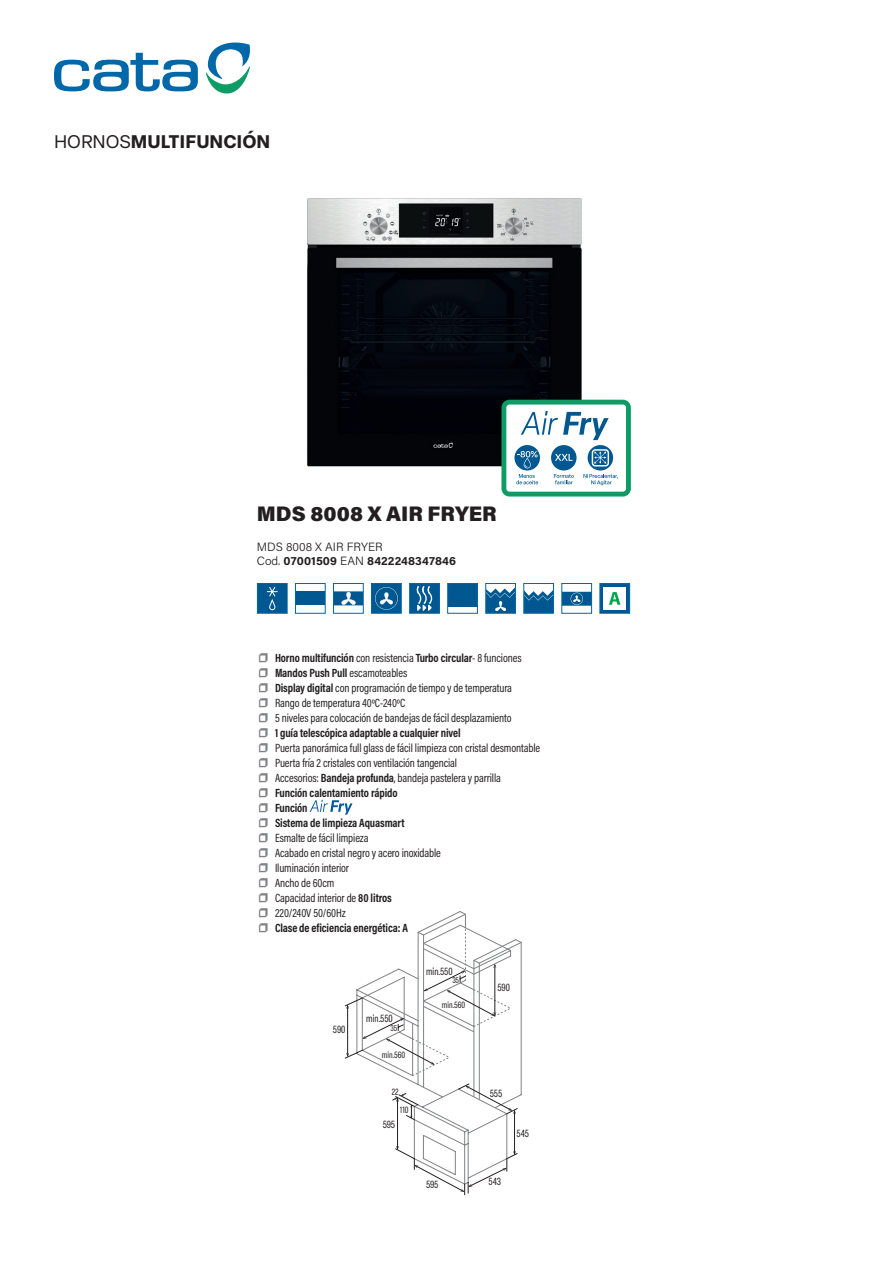
<style>
.page{position:relative;width:893px;height:1263px;background:#fff}
.page>*{position:absolute;margin:0;border:0;box-sizing:border-box;transform-origin:0 0}
.t1{font:900 21px "Acumin Pro";color:#231f20}
.t2{font:700 18px "Elza Text";color:#231f20}
.t3{font:12px/15px "Acumin Pro Cond";letter-spacing:-.01em;color:#231f20;scale:.96 1}
.t4{font:300 12px/14px "Acumin Pro";color:#231f20}
.t5{font:condensed 10.2px "Elza";letter-spacing:-.01em;color:#231f20}
.t6{font:condensed 8.85px "Elza";color:#231f20}
.t7{font:condensed 8.25px "Elza";color:#231f20}
.s1{font-weight:400}
.s2{font-weight:700}
.s3{font-family:"Acumin Pro Wide";font-size:21px;color:#808285}
</style>
<div class="page">
<svg style="left:206px;top:42px;width:44px;height:52px"></svg>
<svg style="left:54px;top:53px;width:144px;height:38px"></svg>
<svg style="left:344px;top:911px;width:178px;height:284px"></svg>
<img style="left:307px;top:198px;width:318px;height:269px">
<svg style="left:259px;top:585px;width:27px;height:27px"></svg>
<div style="left:257px;top:583px;width:31px;height:31px;border:1px solid #0068a9"></div>
<svg style="left:449px;top:585px;width:27px;height:22px"></svg>
<div style="left:447px;top:583px;width:31px;height:31px;border:1px solid #0068a9"></div>
<svg style="left:297px;top:591px;width:27px;height:14px"></svg>
<div style="left:295px;top:583px;width:31px;height:31px;border:1px solid #0068a9"></div>
<svg style="left:487px;top:588px;width:27px;height:24px"></svg>
<div style="left:485px;top:583px;width:31px;height:31px;border:1px solid #0068a9"></div>
<svg style="left:335px;top:591px;width:27px;height:15px"></svg>
<div style="left:333px;top:583px;width:31px;height:31px;border:1px solid #0068a9"></div>
<svg style="left:525px;top:591px;width:27px;height:21px"></svg>
<div style="left:523px;top:583px;width:31px;height:31px;border:1px solid #0068a9"></div>
<svg style="left:373px;top:585px;width:27px;height:27px"></svg>
<div style="left:371px;top:583px;width:31px;height:31px;border:1px solid #0068a9"></div>
<svg style="left:563px;top:591px;width:27px;height:15px"></svg>
<div style="left:561px;top:583px;width:31px;height:31px;border:1px solid #0068a9"></div>
<svg style="left:411px;top:585px;width:27px;height:27px"></svg>
<div style="left:409px;top:583px;width:31px;height:31px;border:1px solid #0068a9"></div>
<svg style="left:601px;top:585px;width:27px;height:27px"></svg>
<div style="left:599px;top:583px;width:31px;height:31px;border:1px solid #0068a9"></div>
<svg style="left:310px;top:800px;width:43px;height:14px"></svg>
<svg style="left:501px;top:400px;width:130px;height:96px"></svg>
<h2 class="t2" style="left:54px;top:128px;width:218px"><span class="s1">HORNOS</span>MULTIFUNCIÓN</h2>
<h1 class="t1" style="left:257px;top:499px;width:241px">MDS 8008 X AIR FRYER</h1>
<p class="t4" style="left:257px;top:539px;width:201px">MDS 8008 X AIR FRYER<br>Cod. <span class="s2">07001509</span> EAN <span class="s2">8422248347846</span></p>
<p class="t3" style="left:258px;top:650px;width:295px"><span class="s3">❒</span> <span class="s2">Horno multifunción</span> con resistencia <span class="s2">Turbo circular</span>- 8 funciones<br><span class="s3">❒</span> <span class="s2">Mandos Push Pull</span> escamoteables<br><span class="s3">❒</span> <span class="s2">Display digital</span> con programación de tiempo y de temperatura<br><span class="s3">❒</span> Rango de temperatura 40ºC-240ºC<br><span class="s3">❒</span> 5 niveles para colocación de bandejas de fácil desplazamiento<br><span class="s3">❒</span> <span class="s2">1 guía telescópica adaptable a cualquier nivel<br></span><span class="s3">❒</span> Puerta panorámica full glass de fácil limpieza con cristal desmontable <span class="s3">❒</span> Puerta fría 2 cristales con ventilación tangencial<br><span class="s3">❒</span> Accesorios: <span class="s2">Bandeja profunda</span>, bandeja pastelera y parrilla<br><span class="s3">❒</span> <span class="s2">Función calentamiento rápido<br></span><span class="s3">❒</span> <span class="s2">Función<br></span><span class="s3">❒</span> <span class="s2">Sistema de limpieza Aquasmart<br></span><span class="s3">❒</span> Esmalte de fácil limpieza<br><span class="s3">❒</span> Acabado en cristal negro y acero inoxidable<br><span class="s3">❒</span> Iluminación interior<br><span class="s3">❒</span> Ancho de 60cm<br><span class="s3">❒</span> Capacidad interior de <span class="s2">80 litros<br></span><span class="s3">❒</span> 220/240V 50/60Hz<br><span class="s3">❒</span> <span class="s2">Clase de eficiencia energética: A</span></p>
<p class="t5" style="left:333px;top:1023px;width:14px">590</p>
<p class="t5" style="left:366px;top:1012px;width:28px">min.550</p>
<p class="t7" style="left:391px;top:1023px;width:8px">35</p>
<p class="t6" style="left:382px;top:1049px;width:25px">min.560</p>
<p class="t6" style="left:392px;top:1086px;width:8px">22</p>
<p class="t6" style="left:400px;top:1104px;width:10px">110</p>
<p class="t5" style="left:383px;top:1117px;width:14px">595</p>
<p class="t5" style="left:426px;top:964px;width:28px">min.550</p>
<p class="t7" style="left:452px;top:974px;width:8px">35</p>
<p class="t6" style="left:442px;top:999px;width:25px">min.560</p>
<p class="t5" style="left:497px;top:981px;width:14px">590</p>
<p class="t5" style="left:490px;top:1087px;width:14px">555</p>
<p class="t5" style="left:517px;top:1126px;width:14px">545</p>
<p class="t5" style="left:426px;top:1177px;width:14px">595</p>
<p class="t5" style="left:489px;top:1175px;width:14px">543</p>
</div>
